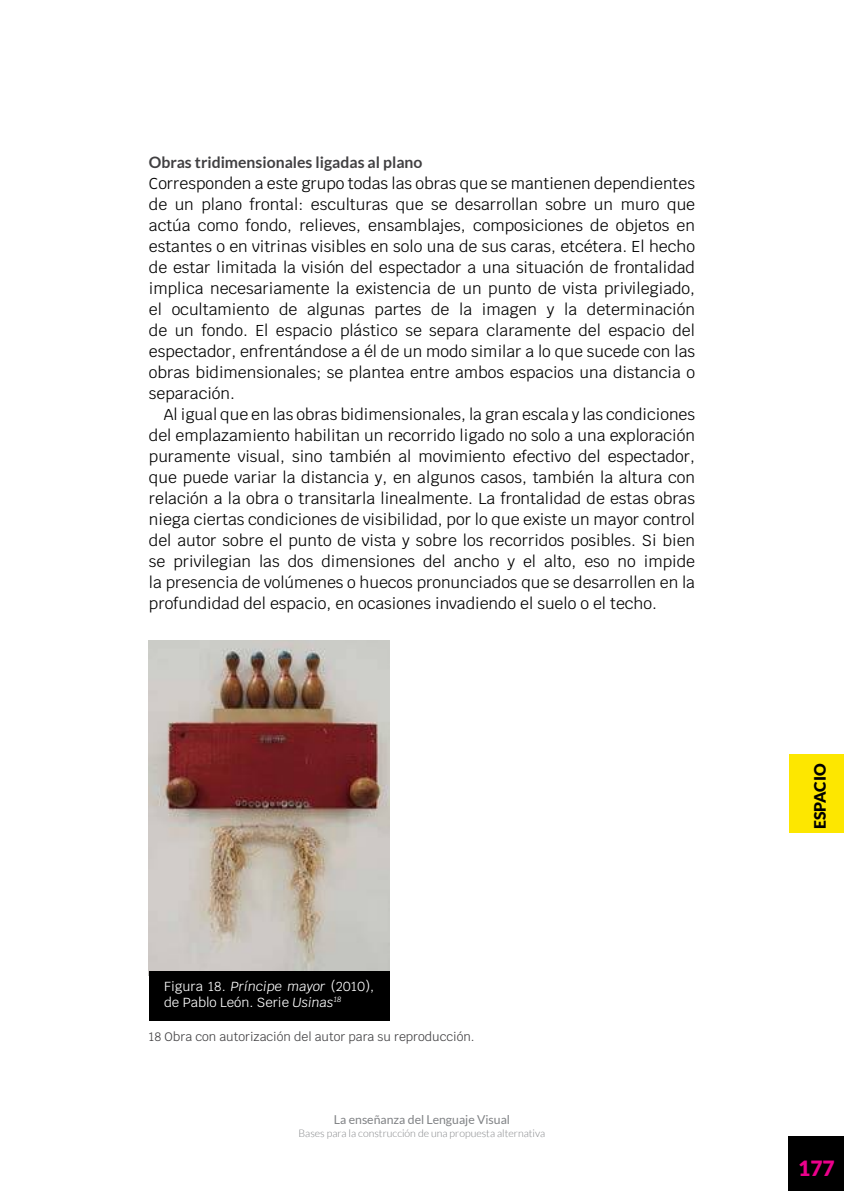
<style>
.page{position:relative;width:844px;height:1191px;background:#fff}
.page>*{position:absolute;margin:0;border:0;box-sizing:border-box;transform-origin:0 0}
.t1{font:900 21px "Lato";color:#ec008c}
.t2{font:15.75px/21px "Krub";color:#000;text-align:justify}
.t3{font:700 15.75px "Lato";color:#414042}
.t4{font:900 15.75px "Lato";color:#000}
.t5{font:13.12px/15.8px "Krub";color:#fff}
.t6{font:12.25px "Krub";color:#414042}
.t7{font:12.25px "Lato";color:#808285}
.t8{font:300 10.5px "Lato";color:#808285}
.s1{font-style:italic}
</style>
<div class="page">
<div style="left:788px;top:1136px;width:55px;height:55px;background:#000"></div>
<div style="left:789px;top:754px;width:54px;height:79px;background:#fde700"></div>
<img style="left:149px;top:640px;width:240px;height:331px">
<div style="left:149px;top:971px;width:240px;height:50px;background:#000"></div>
<p class="t3" style="left:149px;top:153px;width:275px">Obras tridimensionales ligadas al plano</p>
<p class="t2" style="left:149px;top:173px;width:547px">Corresponden a este grupo todas las obras que se mantienen dependientes de un plano frontal: esculturas que se desarrollan sobre un muro que actúa como fondo, relieves, ensamblajes, composiciones de objetos en estantes o en vitrinas visibles en solo una de sus caras, etcétera. El hecho de estar limitada la visión del espectador a una situación de frontalidad implica necesariamente la existencia de un punto de vista privilegiado, el ocultamiento de algunas partes de la imagen y la determinación de un fondo. El espacio plástico se separa claramente del espacio del espectador, enfrentándose a él de un modo similar a lo que sucede con las obras bidimensionales; se plantea entre ambos espacios una distancia o separación.</p>
<p class="t2" style="left:149px;top:404px;width:547px;text-indent:15px">Al igual que en las obras bidimensionales, la gran escala y las condiciones del emplazamiento habilitan un recorrido ligado no solo a una exploración puramente visual, sino también al movimiento efectivo del espectador, que puede variar la distancia y, en algunos casos, también la altura con relación a la obra o transitarla linealmente. La frontalidad de estas obras niega ciertas condiciones de visibilidad, por lo que existe un mayor control del autor sobre el punto de vista y sobre los recorridos posibles. Si bien se privilegian las dos dimensiones del ancho y el alto, eso no impide la presencia de volúmenes o huecos pronunciados que se desarrollen en la profundidad del espacio, en ocasiones invadiendo el suelo o el techo.</p>
<p class="t5" style="left:164px;top:978px;width:212px">Figura 18. <span class="s1">Príncipe mayor</span> (2010), de Pablo León. Serie <span class="s1">Usinas</span><sup>18</sup></p>
<p class="t6" style="left:149px;top:1026px;width:327px">18 Obra con autorización del autor para su reproducción.</p>
<p class="t7" style="left:334px;top:1113px;width:178px">La enseñanza del Lenguaje Visual</p>
<p class="t8" style="left:298px;top:1127px;width:248px">Bases para la construcción de una propuesta alternativa</p>
<p class="t4" style="left:810px;top:829px;width:67px;rotate:-90deg">ESPACIO</p>
<h1 class="t1" style="left:798px;top:1156px;width:38px">177</h1>
</div>
